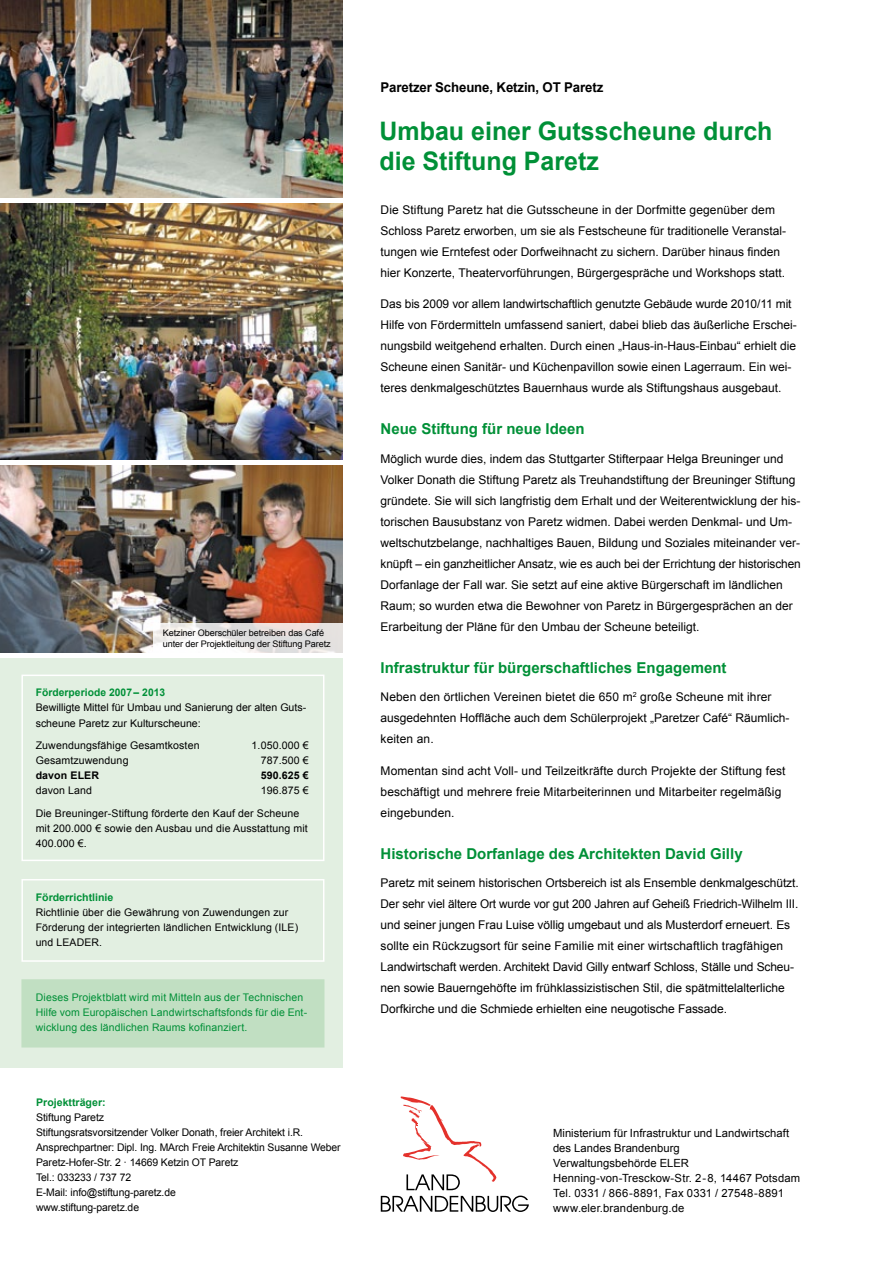
<style>
.page{position:relative;width:893px;height:1263px;background:#fff}
.page>*{position:absolute;margin:0;border:0;box-sizing:border-box;transform-origin:0 0}
.t1{font:700 25.5px/30.6px "Arial";color:#009037}
.t2{font:700 15px "Arial";color:#009037}
.t3{font:700 13.5px "Arial";letter-spacing:-.01em;color:#000}
.t4{font:12px/21px "Arial";color:#000}
.t5{font:11.25px/15px "Arial";letter-spacing:.005em;color:#000}
.t6{font:10.5px/15px "Arial";color:#000}
.t7{font:10.5px/15px "Arial";letter-spacing:.015em;color:#009037}
.t8{font:700 10.5px "Arial";color:#009037}
.t9{font:700 10.5px "Arial";letter-spacing:.01em;color:#000}
.t10{font:9px/10.8px "Arial";letter-spacing:-.01em;color:#000}
</style>
<div class="page">
<div style="left:0;top:655px;width:342px;height:412px;background:#e2efe1"></div>
<svg style="left:381px;top:1096px;width:148px;height:116px"></svg>
<div style="left:22px;top:980px;width:302px;height:67px;background:#c1dfc2"></div>
<div style="left:21px;top:979px;width:303px;height:68px;border:2px solid #c1dfc2"></div>
<div style="left:21px;top:675px;width:303px;height:186px;border:2px solid #fff"></div>
<img style="left:0;top:0;width:342px;height:653px">
<div style="left:0;top:198px;width:346px;height:5px;background:#fff"></div>
<hr style="left:0;top:461px;width:347px;height:4px;background:#fff">
<hr style="left:0;top:653px;width:348px;height:4px;background:#fff">
<div style="left:21px;top:879px;width:303px;height:83px;border:2px solid #fff"></div>
<svg style="left:153px;top:623px;width:190px;height:30px"></svg>
<p class="t10" style="left:163px;top:628px;width:169px">Ketziner Oberschüler betreiben das Café unter der Projektleitung der Stiftung Paretz</p>
<p class="t8" style="left:36px;top:686px;width:131px">Förderperiode 2007 – 2013</p>
<p class="t6" style="left:36px;top:700px;width:272px">Bewilligte Mittel für Umbau und Sanierung der alten Guts&shy;scheune Paretz zur Kulturscheune:</p>
<p class="t6" style="left:36px;top:738px;width:165px">Zuwendungsfähige Gesamtkosten</p>
<p class="t6" style="left:252px;top:738px;width:59px">1.050.000 €</p>
<p class="t6" style="left:36px;top:753px;width:94px">Gesamtzuwendung</p>
<p class="t6" style="left:261px;top:753px;width:50px">787.500 €</p>
<p class="t9" style="left:36px;top:768px;width:65px">davon ELER</p>
<p class="t9" style="left:261px;top:768px;width:50px">590.625 €</p>
<p class="t6" style="left:36px;top:783px;width:58px">davon Land</p>
<p class="t6" style="left:36px;top:779px;width:274px;line-height:22.5px;text-indent:225px">196.875 €<br>Die Breuninger-Stiftung förderte den Kauf der Scheune</p>
<p class="t6" style="left:36px;top:820px;width:274px">mit 200.000 € sowie den Ausbau und die Ausstattung mit<br>400.000 €.</p>
<p class="t8" style="left:36px;top:890px;width:79px">Förderrichtlinie</p>
<p class="t6" style="left:36px;top:905px;width:264px">Richtlinie über die Gewährung von Zuwendungen zur<br>Förderung der integrierten ländlichen Entwicklung (ILE) und LEADER.</p>
<p class="t7" style="left:36px;top:990px;width:273px">Dieses Projektblatt wird mit Mitteln aus der Technischen<br>Hilfe vom Europäischen Landwirtschaftsfonds für die Ent&shy;wicklung des ländlichen Raums kofinanziert.</p>
<p class="t8" style="left:36px;top:1096px;width:71px">Projektträger:</p>
<p class="t6" style="left:36px;top:1110px;width:306px">Stiftung Paretz<br>Stiftungsratsvorsitzender Volker Donath, freier Architekt i.R.<br>Ansprechpartner: Dipl. Ing. MArch Freie Architektin Susanne Weber Paretz-Hofer-Str. 2 · 14669 Ketzin OT Paretz<br>Tel.: 033233 / 737 72<br>E-Mail: info@stiftung-paretz.de<br>www.stiftung-paretz.de</p>
<p class="t3" style="left:381px;top:78px;width:224px">Paretzer Scheune, Ketzin, OT Paretz</p>
<h1 class="t1" style="left:379px;top:116px;width:394px">Umbau einer Gutsscheune durch die Stiftung Paretz</h1>
<p class="t4" style="left:381px;top:199px;width:407px">Die Stiftung Paretz hat die Gutsscheune in der Dorfmitte gegenüber dem Schloss Paretz erworben, um sie als Festscheune für traditionelle Veranstal&shy;tungen wie Erntefest oder Dorfweihnacht zu sichern. Darüber hinaus finden hier Konzerte, Theatervorführungen, Bürgergespräche und Workshops statt.</p>
<p class="t4" style="left:381px;top:293px;width:418px">Das bis 2009 vor allem landwirtschaftlich genutzte Gebäude wurde 2010/11 mit Hilfe von Fördermitteln umfassend saniert, dabei blieb das äußerliche Erschei&shy;nungsbild weitgehend erhalten. Durch einen „Haus-in-Haus-Einbau“ erhielt die Scheune einen Sanitär- und Küchenpavillon sowie einen Lagerraum. Ein wei&shy;teres denkmalgeschütztes Bauernhaus wurde als Stiftungshaus ausgebaut.</p>
<p class="t2" style="left:381px;top:419px;width:206px">Neue Stiftung für neue Ideen</p>
<p class="t4" style="left:381px;top:448px;width:422px">Möglich wurde dies, indem das Stuttgarter Stifterpaar Helga Breuninger und Volker Donath die Stiftung Paretz als Treuhandstiftung der Breuninger Stiftung gründete. Sie will sich langfristig dem Erhalt und der Weiterentwicklung der his&shy;torischen Bausubstanz von Paretz widmen. Dabei werden Denkmal- und Um&shy;weltschutzbelange, nachhaltiges Bauen, Bildung und Soziales miteinander ver&shy;knüpft – ein ganzheitlicher Ansatz, wie es auch bei der Errichtung der historischen Dorfanlage der Fall war. Sie setzt auf eine aktive Bürgerschaft im ländlichen Raum; so wurden etwa die Bewohner von Paretz in Bürgergesprächen an der Erarbeitung der Pläne für den Umbau der Scheune beteiligt.</p>
<p class="t2" style="left:381px;top:657px;width:347px">Infrastruktur für bürgerschaftliches Engagement</p>
<p class="t4" style="left:381px;top:686px;width:410px">Neben den örtlichen Vereinen bietet die 650 m<sup>2</sup> große Scheune mit ihrer ausgedehnten Hoffläche auch dem Schülerprojekt „Paretzer Café“ Räumlich&shy;keiten an.</p>
<p class="t4" style="left:381px;top:760px;width:406px">Momentan sind acht Voll- und Teilzeitkräfte durch Projekte der Stiftung fest beschäftigt und mehrere freie Mitarbeiterinnen und Mitarbeiter regelmäßig eingebunden.</p>
<p class="t2" style="left:381px;top:843px;width:364px">Historische Dorfanlage des Architekten David Gilly</p>
<p class="t4" style="left:381px;top:872px;width:420px">Paretz mit seinem historischen Ortsbereich ist als Ensemble denkmalgeschützt.<br>Der sehr viel ältere Ort wurde vor gut 200 Jahren auf Geheiß Friedrich-Wilhelm III. und seiner jungen Frau Luise völlig umgebaut und als Musterdorf erneuert. Es sollte ein Rückzugsort für seine Familie mit einer wirtschaftlich tragfähigen Landwirtschaft werden. Architekt David Gilly entwarf Schloss, Ställe und Scheu&shy;nen sowie Bauerngehöfte im frühklassizistischen Stil, die spätmittelalterliche Dorfkirche und die Schmiede erhielten eine neugotische Fassade.</p>
<p class="t5" style="left:553px;top:1125px;width:249px">Ministerium für Infrastruktur und Landwirtschaft des Landes Brandenburg<br>Verwaltungsbehörde ELER Henning-von-Tresckow-Str. 2-8, 14467 Potsdam Tel. 0331 / 866-8891, Fax 0331 / 27548-8891 www.eler.brandenburg.de</p>
</div>
